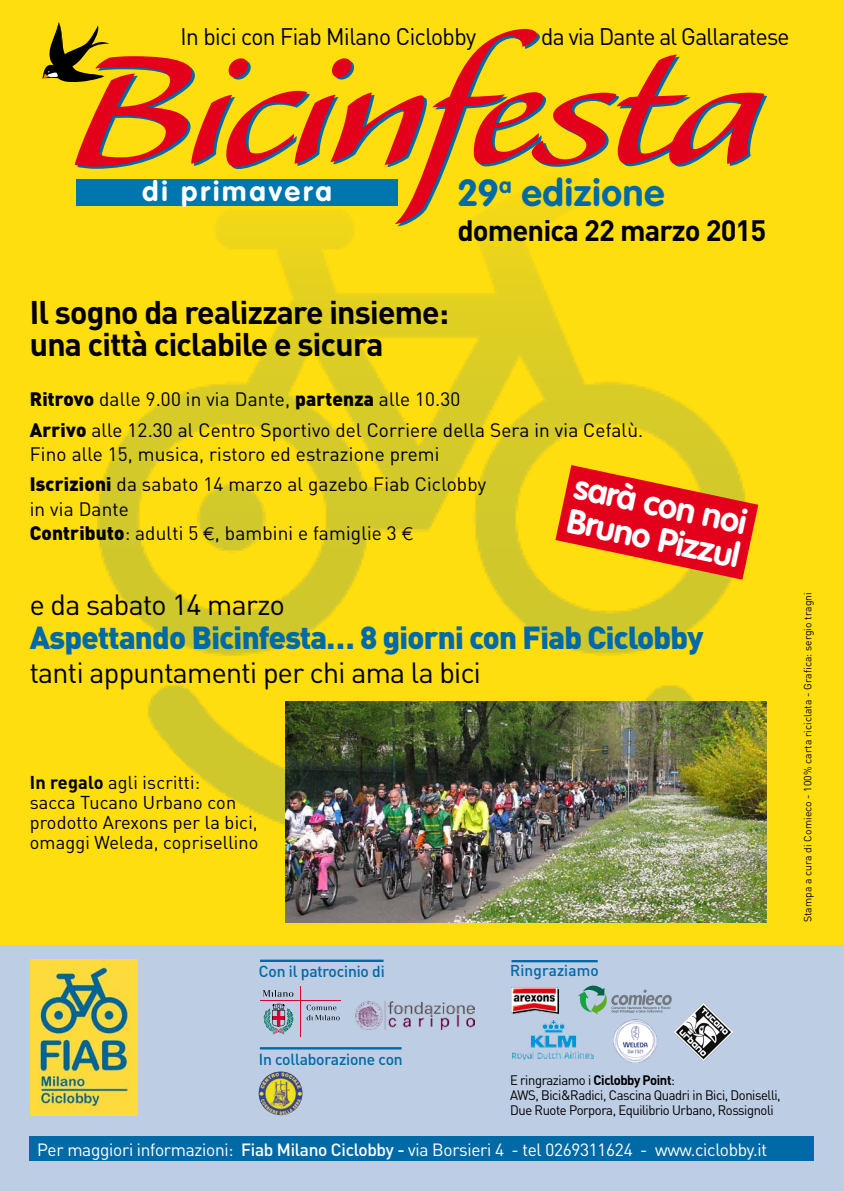
<style>
.page{position:relative;width:844px;height:1191px;background:#fff}
.page>*{position:absolute;margin:0;border:0;box-sizing:border-box;transform-origin:0 0}
.t1{font:197.84px "Alexa";letter-spacing:-.03em;color:#006aa7;scale:1.15 1}
.t2{font:700 37.27px "VAG Rounded";letter-spacing:.02em;color:#006aa7}
.t3{font:700 34.12px/34.2px "VAG Rounded";color:#fff}
.t4{font:700 32.38px/32.4px "DIN";color:#000}
.t5{font:900 31.5px "DIN";color:#006aa7}
.t6{font:700 29.14px "DIN";letter-spacing:-.03em;color:#000}
.t7{font:28.88px "DIN";color:#000}
.t8{font:700 27.47px "VAG Rounded";letter-spacing:.1em;color:#fff;scale:1.04 1}
.t9{font:23.71px "DIN";color:#000}
.t10{font:19.25px/30.4px "DIN";letter-spacing:-.01em;color:#000}
.t11{font:18.38px/20.1px "DIN";color:#000}
.t12{font:17.5px "DIN";letter-spacing:-.025em;color:#fff}
.t13{font:500 15.84px "DIN";color:#006aa7}
.t14{font:500 15.58px "DIN";color:#006aa7}
.t15{font:13.56px/14.9px "DIN";letter-spacing:-.04em;color:#000}
.t16{font:10.5px "DIN";color:#000}
.s1{font-weight:900}
.s2{font-family:"Euro Sans ITCTT Book"}
.s3{font-weight:700}
.s4{font-weight:500}
</style>
<div class="page">
<div style="left:0;top:944px;width:843px;height:247px;background:#bdcde3"></div>
<div style="left:0;top:0;width:843px;height:944px;background:#ffde10"></div>
<div style="left:30px;top:1136px;width:784px;height:25px;background:#006aa7"></div>
<hr style="left:260px;top:959px;width:123px;height:3px;background:#006aa7">
<hr style="left:300px;top:986px;width:1px;height:51px;background:#dc002e">
<hr style="left:260px;top:1000px;width:80px;height:1px;background:#dc002e">
<svg style="left:306px;top:1004px;width:33px;height:16px"></svg>
<svg style="left:262px;top:990px;width:31px;height:7px"></svg>
<svg style="left:264px;top:1003px;width:29px;height:31px"></svg>
<img style="left:355px;top:1001px;width:119px;height:28px">
<hr style="left:260px;top:1047px;width:141px;height:2px;background:#006aa7">
<img style="left:258px;top:1071px;width:44px;height:44px;border-radius:22px">
<img style="left:30px;top:959px;width:107px;height:156px">
<hr style="left:511px;top:960px;width:86px;height:2px;background:#006aa7">
<svg style="left:578px;top:985px;width:93px;height:29px;background:#9db6bd"></svg>
<img style="left:613px;top:1019px;width:44px;height:43px">
<img style="left:674px;top:1003px;width:58px;height:57px">
<img style="left:511px;top:987px;width:47px;height:26px">
<img style="left:512px;top:1020px;width:81px;height:39px">
<svg style="left:42px;top:22px;width:67px;height:60px"></svg>
<div style="left:76px;top:179px;width:322px;height:27px;background:#0076af"></div>
<img style="left:97px;top:202px;width:649px;height:672px">
<svg style="left:555px;top:465px;width:203px;height:114px"></svg>
<img style="left:286px;top:702px;width:479px;height:220px">
<p class="t9" style="left:180px;top:22px;width:298px">In bici con Fiab Milano Ciclobby</p>
<p class="t9" style="left:541px;top:22px;width:250px">da via Dante al Gallaratese</p>
<h1 class="t1" style="left:71px;top:17px;width:604px">Bicinfesta</h1>
<h3 class="t8" style="left:142px;top:175px;width:184px">di primavera</h3>
<h2 class="t2" style="left:457px;top:171px;width:209px">29<sup>a</sup> edizione</h2>
<h3 class="t6" style="left:457px;top:212px;width:310px">domenica 22 marzo 2015</h3>
<h3 class="t4" style="left:30px;top:294px;width:421px">Il sogno da realizzare insieme: una città ciclabile e sicura</h3>
<p class="t10" style="left:30px;top:383px;width:615px"><span class="s1">Ritrovo</span> dalle 9.00 in via Dante, <span class="s1">partenza</span> alle 10.30<br><span class="s1">Arrivo</span> alle 12.30 al Centro Sportivo del Corriere della Sera in via Cefalù.</p>
<p class="t10" style="left:30px;top:438px;width:458px">Fino alle 15, musica, ristoro ed estrazione premi<br><span class="s1">Iscrizioni</span> da sabato 14 marzo al gazebo Fiab Ciclobby</p>
<p class="t10" style="left:30px;top:496px;width:385px;line-height:24.5px">in via Dante<br><span class="s1">Contributo</span>: adulti 5 <span class="s2">e</span>, bambini e famiglie 3 <span class="s2">e</span></p>
<h3 class="t3" style="left:578px;top:469px;width:177px;rotate:12deg">sarà con noi<br>Bruno Pizzul</h3>
<h3 class="t7" style="left:30px;top:587px;width:257px">e da sabato 14 marzo</h3>
<h3 class="t5" style="left:30px;top:617px;width:675px">Aspettando Bicinfesta… 8 giorni con Fiab Ciclobby</h3>
<h3 class="t7" style="left:30px;top:654px;width:453px">tanti appuntamenti per chi ama la bici</h3>
<p class="t11" style="left:30px;top:772px;width:231px"><span class="s3">In regalo</span> agli iscritti:<br>sacca Tucano Urbano con prodotto Arexons per la bici, omaggi Weleda, coprisellino</p>
<p class="t13" style="left:259px;top:961px;width:128px">Con il patrocinio di</p>
<p class="t14" style="left:510px;top:960px;width:90px">Ringraziamo</p>
<p class="t16" style="left:800px;top:922px;width:332px;rotate:-90deg">Stampa a cura di Comieco - 100% carta riciclata - Grafica: sergio tragni</p>
<p class="t13" style="left:258px;top:1048px;width:146px">In collaborazione con</p>
<p class="t15" style="left:510px;top:1072px;width:272px">E ringraziamo i <span class="s3">Ciclobby Point</span>:<br>AWS, Bici&amp;Radici, Cascina Quadri in Bici, Doniselli,<br>Due Ruote Porpora, Equilibrio Urbano, Rossignoli</p>
<p class="t12" style="left:37px;top:1138px;width:731px">Per maggiori informazioni: <span class="s4">Fiab Milano Ciclobby -</span> via Borsieri 4 - tel 0269311624 - www.ciclobby.it</p>
</div>
